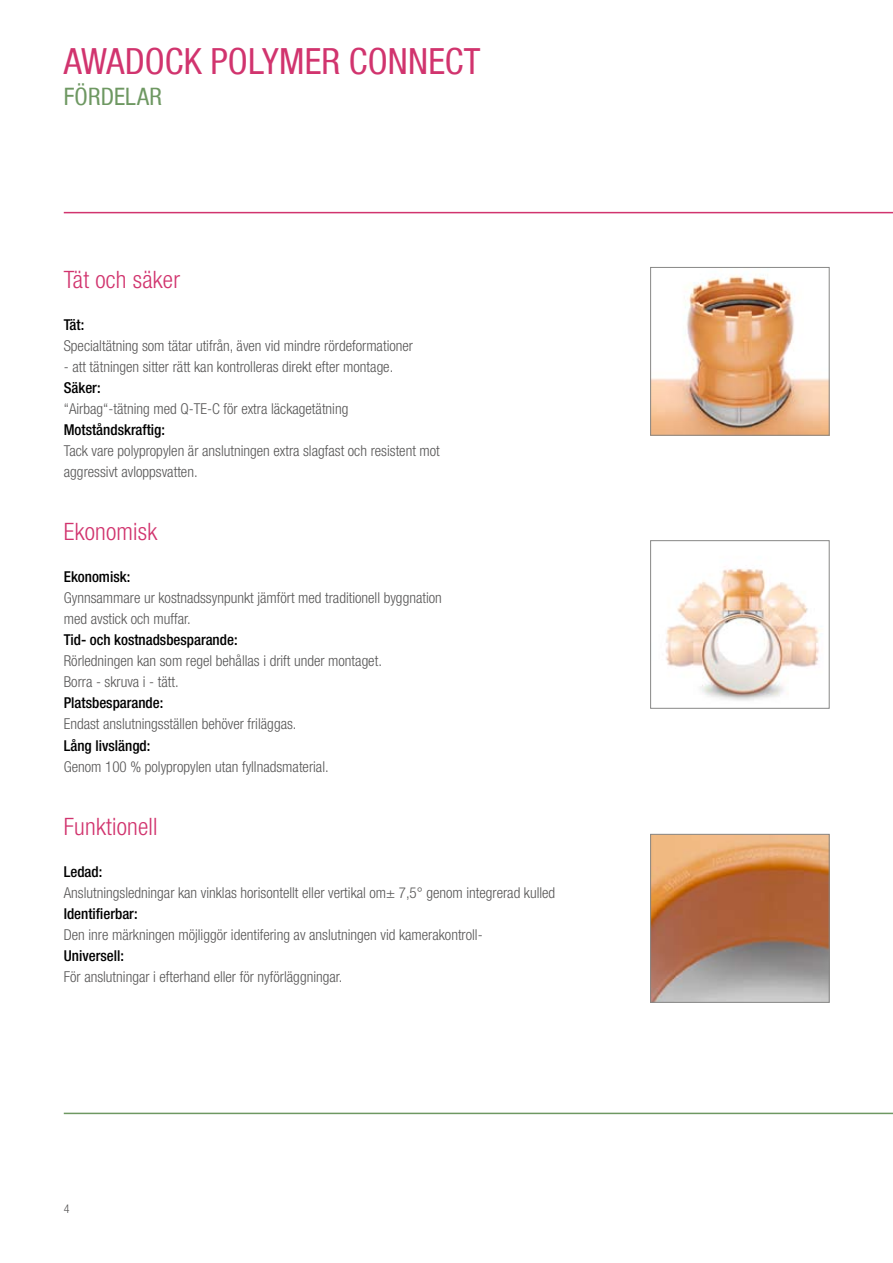
<style>
.page{position:relative;width:893px;height:1263px;background:#fff}
.page>*{position:absolute;margin:0;border:0;box-sizing:border-box;transform-origin:0 0}
.t1{font:condensed 36px "Helvetica Neue LT Com";color:#d1346e}
.t2{font:300 condensed 24px "Helvetica Neue LT Com";letter-spacing:.01em;color:#d1346e}
.t3{font:condensed 24px "Helvetica Neue LT Com";letter-spacing:.005em;color:#6e9862}
.t4{font:300 condensed 15px/21px "Helvetica Neue LT Com";color:#575656}
.t5{font:500 condensed 15px "Helvetica Neue LT Com";color:#000}
.t6{font:300 condensed 12px "Helvetica Neue LT Com";color:#575656}
</style>
<div class="page">
<hr style="left:64px;top:212px;width:829px;height:1px;background:#d1346e">
<hr style="left:64px;top:1113px;width:829px;height:1px;background:#6e9862">
<img style="left:652px;top:275px;width:175px;height:158px">
<div style="left:650px;top:267px;width:179px;height:168px;border:1px solid #878786"></div>
<img style="left:666px;top:568px;width:154px;height:133px">
<div style="left:650px;top:540px;width:179px;height:168px;border:1px solid #878786"></div>
<img style="left:652px;top:836px;width:175px;height:164px">
<div style="left:650px;top:834px;width:179px;height:168px;border:1px solid #878786"></div>
<h1 class="t1" style="left:64px;top:40px;width:81px">AWADOCK</h1>
<h1 class="t1" style="left:210px;top:40px;width:20px">POLYMER</h1>
<h1 class="t1" style="left:349px;top:40px;width:20px">CONNECT</h1>
<h2 class="t3" style="left:64px;top:83px;width:100px">FÖRDELAR</h2>
<h2 class="t2" style="left:64px;top:266px;width:118px">Tät och säker</h2>
<p class="t5" style="left:64px;top:316px;width:22px">Tät:</p>
<p class="t4" style="left:64px;top:336px;width:351px">Specialtätning som tätar utifrån, även vid mindre rördeformationer</p>
<p class="t4" style="left:64px;top:357px;width:331px">- att tätningen sitter rätt kan kontrolleras direkt efter montage.</p>
<p class="t5" style="left:64px;top:379px;width:38px">Säker:</p>
<p class="t4" style="left:64px;top:399px;width:286px">“Airbag“-tätning med Q-TE-C för extra läckagetätning</p>
<p class="t5" style="left:64px;top:421px;width:103px">Motståndskraftig:</p>
<p class="t4" style="left:64px;top:441px;width:378px">Tack vare polypropylen är anslutningen extra slagfast och resistent mot aggressivt avloppsvatten.</p>
<h2 class="t2" style="left:64px;top:518px;width:95px">Ekonomisk</h2>
<p class="t5" style="left:64px;top:568px;width:68px">Ekonomisk:</p>
<p class="t4" style="left:64px;top:588px;width:380px">Gynnsammare ur kostnadssynpunkt jämfört med traditionell byggnation med avstick och muffar.</p>
<p class="t5" style="left:64px;top:631px;width:175px">Tid- och kostnadsbesparande:</p>
<p class="t4" style="left:64px;top:651px;width:320px">Rörledningen kan som regel behållas i drift under montaget.<br>Borra - skruva i - tätt.</p>
<p class="t5" style="left:64px;top:694px;width:101px">Platsbesparande:</p>
<p class="t4" style="left:64px;top:714px;width:234px">Endast anslutningsställen behöver friläggas.</p>
<p class="t5" style="left:64px;top:736px;width:88px">Lång livslängd:</p>
<p class="t4" style="left:64px;top:756px;width:266px">Genom 100 % polypropylen utan fyllnadsmaterial.</p>
<h2 class="t2" style="left:64px;top:812px;width:95px">Funktionell</h2>
<p class="t5" style="left:64px;top:862px;width:40px">Ledad:</p>
<p class="t4" style="left:64px;top:882px;width:493px">Anslutningsledningar kan vinklas horisontellt eller vertikal om± 7,5° genom integrerad kulled</p>
<p class="t5" style="left:64px;top:904px;width:75px">Identifierbar:</p>
<p class="t4" style="left:64px;top:924px;width:420px">Den inre märkningen möjliggör identifering av anslutningen vid kamerakontroll-</p>
<p class="t5" style="left:64px;top:946px;width:62px">Universell:</p>
<p class="t4" style="left:64px;top:966px;width:280px">För anslutningar i efterhand eller för nyförläggningar.</p>
<p class="t6" style="left:64px;top:1201px;width:7px">4</p>
</div>
